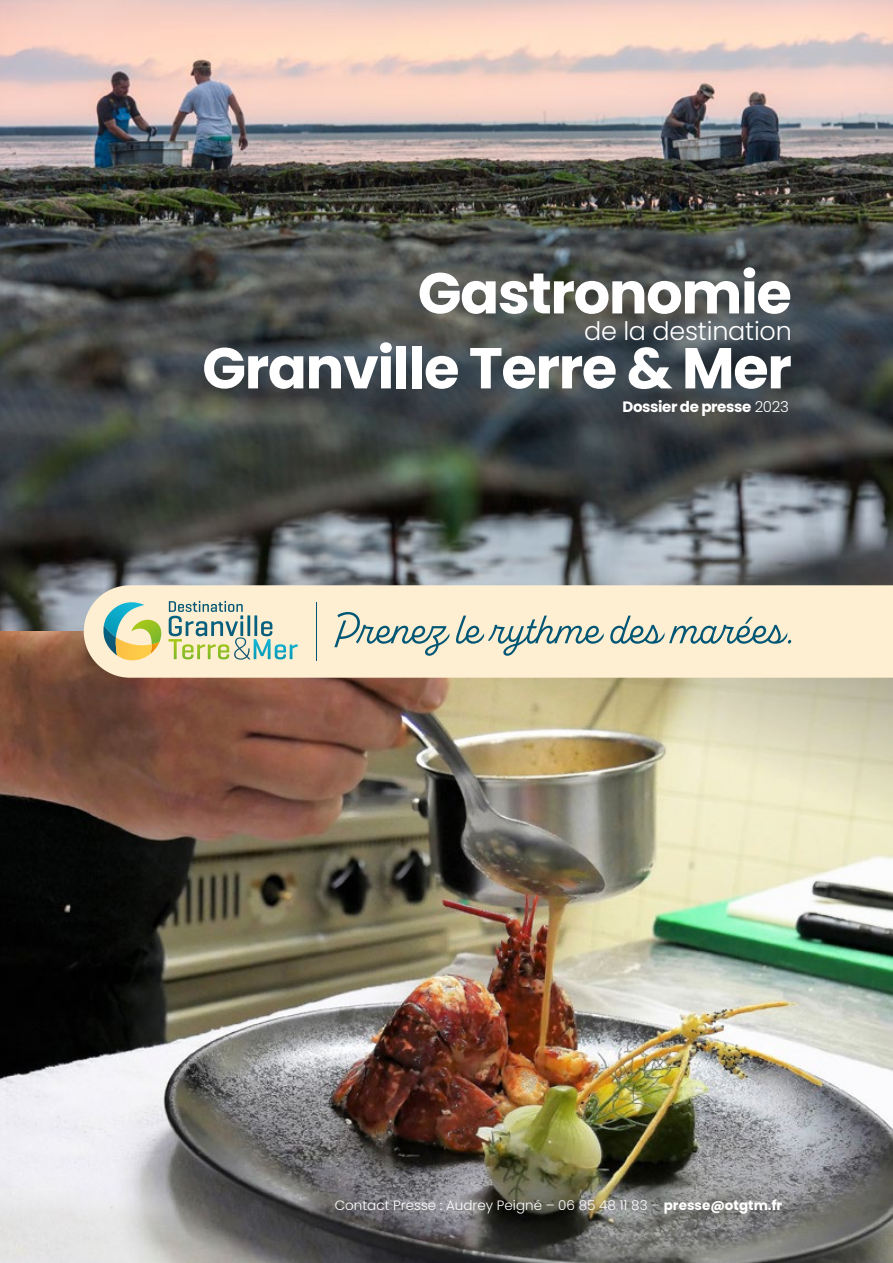
<style>
.page{position:relative;width:893px;height:1263px;background:#fff}
.page>*{position:absolute;margin:0;border:0;box-sizing:border-box;transform-origin:0 0}
.t1{font:700 57.6px/75px "Poppins";letter-spacing:-.025em;color:#fff;text-align:right}
.t2{font:300 25.5px "Poppins";letter-spacing:-.01em;color:#fff}
.t3{font:700 15px "Poppins";letter-spacing:-.025em;color:#fff}
.t4{font:300 13.5px "Poppins";color:#fff}
.s1{font-weight:300}
.s2{font-weight:700}
</style>
<div class="page">
<img style="left:0;top:0;width:893px;height:631px">
<img style="left:0;top:631px;width:893px;height:632px">
<div style="left:84px;top:585px;width:809px;height:93px;background:#ffefd2"></div>
<svg style="left:334px;top:612px;width:115px;height:44px;background:#d2d4c1"></svg>
<svg style="left:455px;top:616px;width:149px;height:40px;background:#d1d3c1"></svg>
<svg style="left:610px;top:616px;width:181px;height:28px;background:#c2cabb"></svg>
<svg style="left:103px;top:602px;width:59px;height:60px;background:#c4d1a3"></svg>
<svg style="left:168px;top:601px;width:130px;height:59px;background:#cad3bb"></svg>
<hr style="left:316px;top:602px;width:1px;height:58px;background:#005674">
<h1 class="t1" style="left:202px;top:256px;width:591px">Gastronomie<br>Granville Terre &amp; Mer</h1>
<h2 class="t2" style="left:584px;top:316px;width:209px">de la destination</h2>
<p class="t3" style="left:622px;top:398px;width:168px">Dossier de presse <span class="s1">2023</span></p>
<p class="t4" style="left:335px;top:1197px;width:449px">Contact Presse : Audrey Peigné – 06 85 48 11 83 – <span class="s2">presse@otgtm.fr</span></p>
</div>
